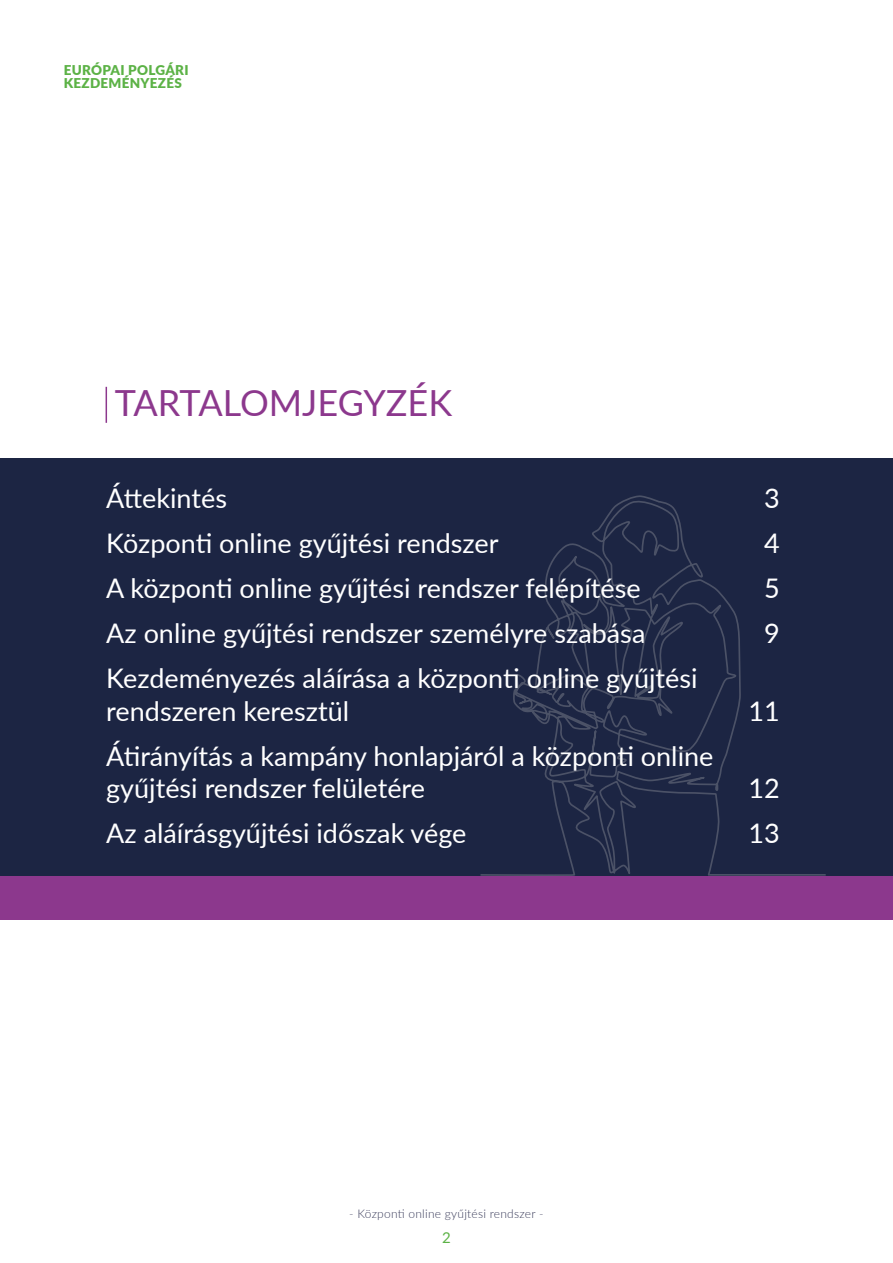
<style>
.page{position:relative;width:893px;height:1263px;background:#fff}
.page>*{position:absolute;margin:0;border:0;box-sizing:border-box;transform-origin:0 0}
.t1{font:36px "Lato";color:#8c388d}
.t2{font:27px/32.4px "Lato";color:#fff}
.t3{font:15px "Lato";color:#5cb246}
.t4{font:900 13.5px/13.5px "Lato";letter-spacing:.02em;color:#5cb246}
.t5{font:300 12px "Lato";letter-spacing:.02em;color:#3c3e5c}
</style>
<div class="page">
<div style="left:0;top:459px;width:893px;height:417px;background:#1c2543"></div>
<svg style="left:480px;top:495px;width:346px;height:381px"></svg>
<div style="left:0;top:876px;width:893px;height:43px;background:#8c388d"></div>
<hr style="left:106px;top:387px;width:1px;height:36px;background:#8c388d">
<p class="t4" style="left:64px;top:62px;width:126px">EURÓPAI POLGÁRI<br>KEZDEMÉNYEZÉS</p>
<h1 class="t1" style="left:115px;top:377px;width:339px">TARTALOMJEGYZÉK</h1>
<p class="t2" style="left:106px;top:481px;width:122px">Áttekintés</p>
<p class="t2" style="left:764px;top:481px;width:17px">3</p>
<p class="t2" style="left:106px;top:526px;width:394px">Központi online gyűjtési rendszer</p>
<p class="t2" style="left:764px;top:526px;width:17px">4</p>
<p class="t2" style="left:106px;top:571px;width:536px">A központi online gyűjtési rendszer felépítése</p>
<p class="t2" style="left:764px;top:571px;width:17px">5</p>
<p class="t2" style="left:106px;top:616px;width:541px">Az online gyűjtési rendszer személyre szabása</p>
<p class="t2" style="left:764px;top:616px;width:17px">9</p>
<p class="t2" style="left:106px;top:661px;width:593px">Kezdeményezés aláírása a központi online gyűjtési rendszeren keresztül</p>
<p class="t2" style="left:748px;top:694px;width:33px">11</p>
<p class="t2" style="left:106px;top:739px;width:609px">Átirányítás a kampány honlapjáról a központi online gyűjtési rendszer felületére</p>
<p class="t2" style="left:748px;top:771px;width:33px">12</p>
<p class="t2" style="left:106px;top:816px;width:362px">Az aláírásgyűjtési időszak vége</p>
<p class="t2" style="left:748px;top:816px;width:33px">13</p>
<p class="t5" style="left:349px;top:1206px;width:196px">- Központi online gyűjtési rendszer -</p>
<p class="t3" style="left:442px;top:1227px;width:10px">2</p>
</div>
